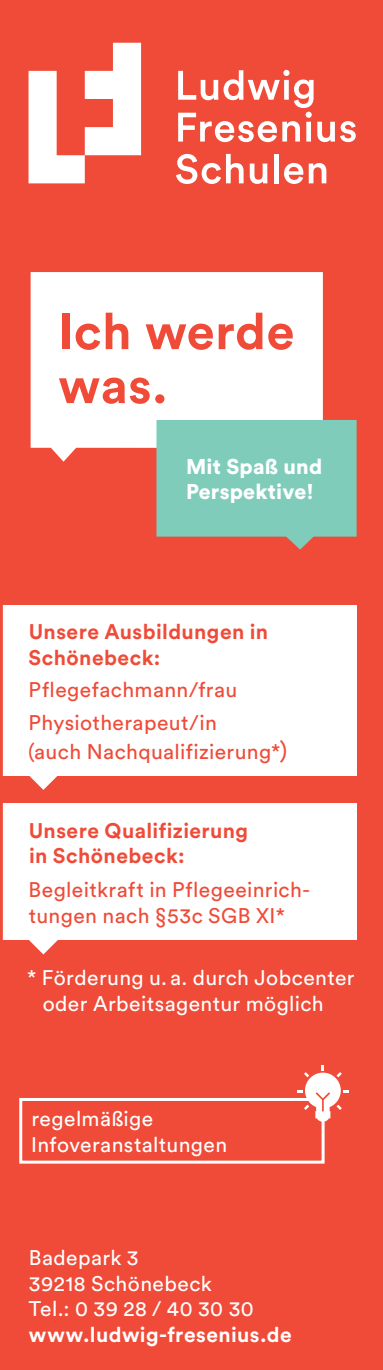
<style>
.page{position:relative;width:383px;height:1370px;background:#fff}
.page>*{position:absolute;margin:0;border:0;box-sizing:border-box;transform-origin:0 0}
.t1{font:700 50.4px/54px "Circular Std";letter-spacing:.01em;color:#ef4b38}
.t2{font:900 21.3px/25.8px "Circular Std";letter-spacing:.01em;color:#fff}
.t3{font:21px/25.5px "Circular Std";letter-spacing:.02em;color:#fff}
.t4{font:21px/32.4px "Circular Std";letter-spacing:.02em;color:#ef4b38}
.t5{font:700 21px/25.5px "Circular Std";letter-spacing:.02em;color:#ef4b38}
.t6{font:700 21px "Circular Std";letter-spacing:.02em;color:#fff}
.s1{font-size:24px}
</style>
<div class="page">
<div style="left:0;top:0;width:383px;height:1369px;background:#ef4b38"></div>
<div style="left:0;top:605px;width:356px;height:170px;background:#fff"></div>
<svg style="left:29px;top:939px;width:29px;height:15px"></svg>
<div style="left:0;top:803px;width:356px;height:136px;background:#fff"></div>
<hr style="left:0;top:1px;width:3px;height:943px;background:#ef4b38">
<div style="left:19px;top:1097px;width:305px;height:66px;border:3px solid #fff"></div>
<svg style="left:297px;top:1065px;width:51px;height:56px"></svg>
<svg style="left:29px;top:43px;width:112px;height:140px"></svg>
<svg style="left:178px;top:70px;width:177px;height:72px"></svg>
<svg style="left:176px;top:154px;width:67px;height:30px"></svg>
<svg style="left:250px;top:163px;width:17px;height:21px"></svg>
<hr style="left:274px;top:154px;width:4px;height:29px;background:#fff">
<svg style="left:284px;top:163px;width:42px;height:21px"></svg>
<svg style="left:29px;top:775px;width:29px;height:14px"></svg>
<div style="left:31px;top:272px;width:292px;height:189px;background:#fff"></div>
<svg style="left:156px;top:420px;width:200px;height:129px;background:#89c0ae"></svg>
<h1 class="t1" style="left:58px;top:303px;width:237px">Ich werde was.</h1>
<p class="t2" style="left:186px;top:452px;width:138px">Mit Spaß und<br>Perspektive!</p>
<p class="t5" style="left:28px;top:618px;width:241px">Unsere Ausbildungen in<br>Schönebeck:</p>
<p class="t4" style="left:29px;top:673px;width:210px">Pflegefachmann/frau<br>Physiotherapeut/in</p>
<p class="t4" style="left:28px;top:734px;width:260px">(auch Nachqualifizierung*<span class="s1">)</span></p>
<p class="t5" style="left:29px;top:816px;width:221px">Unsere Qualifizierung in Schönebeck:</p>
<p class="t4" style="left:29px;top:876px;width:283px;line-height:25.5px">Begleitkraft in Pflegeeinrich&shy;tungen nach §53c SGB XI*</p>
<p class="t3" style="left:43px;top:964px;width:313px;text-indent:-15px">* Förderung u. a. durch Jobcenter oder Arbeitsagentur möglich</p>
<p class="t3" style="left:31px;top:1105px;width:197px">regelmäßige<br>Infoveranstaltungen</p>
<p class="t3" style="left:29px;top:1244px;width:226px">Badepark 3<br>39218 Schönebeck<br>Tel.: 0 39 28 / 40 30 30</p>
<p class="t6" style="left:29px;top:1320px;width:264px">www.ludwig-fresenius.de</p>
</div>
